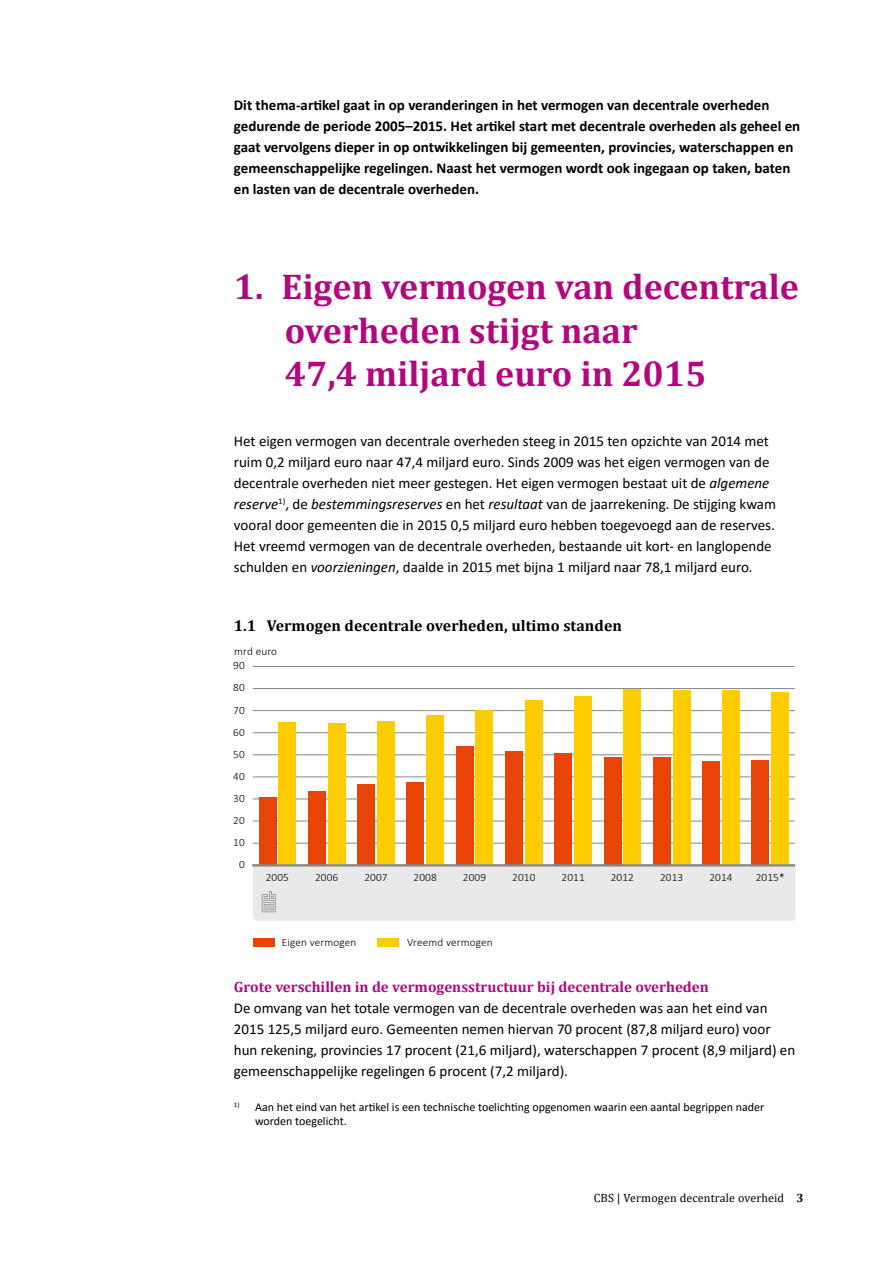
<style>
.page{position:relative;width:893px;height:1263px;background:#fff}
.page>*{position:absolute;margin:0;border:0;box-sizing:border-box;transform-origin:0 0}
.t1{font:700 36px/43.2px "Cambria";color:#b2077f}
.t2{font:700 15.75px "Cambria";letter-spacing:.005em;color:#000}
.t3{font:15px/21px "Calibri";color:#000}
.t4{font:700 15px/21px "Calibri";color:#000}
.t5{font:700 15px "Cambria";color:#b2077f}
.t6{font:12px/14.4px "Calibri";color:#000}
.t7{font:12px "Cambria";letter-spacing:.01em;color:#000}
.t8{font:300 11.25px "Calibri";letter-spacing:.01em;color:#000}
.s1{font-style:italic}
.s2{font-weight:700}
</style>
<div class="page">
<div style="left:253px;top:938px;width:21px;height:8px;background:#e84406"></div>
<div style="left:377px;top:938px;width:22px;height:8px;background:#fc0"></div>
<div style="left:253px;top:865px;width:543px;height:56px;background:#e9e9e9"></div>
<hr style="left:253px;top:843px;width:542px;height:1px;background:#868786">
<hr style="left:253px;top:821px;width:542px;height:1px;background:#868786">
<hr style="left:253px;top:799px;width:542px;height:1px;background:#868786">
<hr style="left:253px;top:777px;width:542px;height:1px;background:#868786">
<hr style="left:253px;top:754px;width:542px;height:1px;background:#868786">
<hr style="left:253px;top:732px;width:542px;height:1px;background:#868786">
<hr style="left:253px;top:710px;width:542px;height:1px;background:#868786">
<hr style="left:253px;top:688px;width:542px;height:1px;background:#868786">
<hr style="left:253px;top:666px;width:542px;height:1px;background:#868786">
<div style="left:278px;top:722px;width:18px;height:143px;background:#fc0"></div>
<div style="left:328px;top:723px;width:17px;height:142px;background:#fc0"></div>
<div style="left:377px;top:721px;width:18px;height:144px;background:#fc0"></div>
<div style="left:426px;top:715px;width:18px;height:150px;background:#fc0"></div>
<div style="left:475px;top:710px;width:18px;height:155px;background:#fc0"></div>
<div style="left:525px;top:700px;width:18px;height:165px;background:#fc0"></div>
<div style="left:574px;top:696px;width:18px;height:169px;background:#fc0"></div>
<div style="left:623px;top:690px;width:18px;height:175px;background:#fc0"></div>
<div style="left:673px;top:690px;width:17px;height:175px;background:#fc0"></div>
<div style="left:722px;top:690px;width:18px;height:175px;background:#fc0"></div>
<div style="left:771px;top:693px;width:18px;height:172px;background:#fc0"></div>
<div style="left:259px;top:797px;width:17px;height:68px;background:#e84406"></div>
<div style="left:308px;top:791px;width:18px;height:74px;background:#e84406"></div>
<div style="left:357px;top:784px;width:18px;height:81px;background:#e84406"></div>
<div style="left:406px;top:782px;width:18px;height:83px;background:#e84406"></div>
<div style="left:456px;top:746px;width:18px;height:119px;background:#e84406"></div>
<div style="left:505px;top:751px;width:18px;height:114px;background:#e84406"></div>
<div style="left:554px;top:753px;width:18px;height:112px;background:#e84406"></div>
<div style="left:604px;top:757px;width:17px;height:108px;background:#e84406"></div>
<div style="left:653px;top:757px;width:18px;height:108px;background:#e84406"></div>
<div style="left:702px;top:761px;width:18px;height:104px;background:#e84406"></div>
<div style="left:751px;top:760px;width:18px;height:105px;background:#e84406"></div>
<hr style="left:252px;top:864px;width:543px;height:2px;background:#868786">
<p class="t4" style="left:234px;top:94px;width:568px">Dit thema-artikel gaat in op veranderingen in het vermogen van decentrale overheden gedurende de periode 2005–2015. Het artikel start met decentrale overheden als geheel en gaat vervolgens dieper in op ontwikkelingen bij gemeenten, provincies, waterschappen en gemeenschappelijke regelingen. Naast het vermogen wordt ook ingegaan op taken, baten en lasten van de decentrale overheden.</p>
<h1 class="t1" style="left:285px;top:265px;width:516px;text-indent:-51px">1. Eigen vermogen van decentrale overheden stijgt naar<br>47,4 miljard euro in 2015</h1>
<p class="t3" style="left:234px;top:430px;width:544px">Het eigen vermogen van decentrale overheden steeg in 2015 ten opzichte van 2014 met ruim 0,2 miljard euro naar 47,4 miljard euro. Sinds 2009 was het eigen vermogen van de decentrale overheden niet meer gestegen. Het eigen vermogen bestaat uit de <span class="s1">algemene reserve</span><sup>1)</sup>, de <span class="s1">bestemmingsreserves</span> en het <span class="s1">resultaat</span> van de jaarrekening. De stijging kwam vooral door gemeenten die in 2015 0,5 miljard euro hebben toegevoegd aan de reserves.<br>Het vreemd vermogen van de decentrale overheden, bestaande uit kort- en langlopende schulden en <span class="s1">voorzieningen</span>, daalde in 2015 met bijna 1 miljard naar 78,1 miljard euro.</p>
<p class="t2" style="left:234px;top:614px;width:390px">1.1 Vermogen decentrale overheden, ultimo standen</p>
<p class="t8" style="left:234px;top:644px;width:44px">mrd euro</p>
<p class="t8" style="left:233px;top:659px;width:13px">90</p>
<p class="t8" style="left:233px;top:681px;width:13px">80</p>
<p class="t8" style="left:233px;top:703px;width:13px">70</p>
<p class="t8" style="left:233px;top:725px;width:13px">60</p>
<p class="t8" style="left:233px;top:747px;width:13px">50</p>
<p class="t8" style="left:233px;top:769px;width:13px">40</p>
<p class="t8" style="left:233px;top:791px;width:13px">30</p>
<p class="t8" style="left:233px;top:813px;width:13px">20</p>
<p class="t8" style="left:233px;top:835px;width:13px">10</p>
<p class="t8" style="left:239px;top:857px;width:7px">0</p>
<p class="t8" style="left:266px;top:870px;width:25px">2005</p>
<p class="t8" style="left:315px;top:870px;width:25px">2006</p>
<p class="t8" style="left:364px;top:870px;width:25px">2007</p>
<p class="t8" style="left:414px;top:870px;width:25px">2008</p>
<p class="t8" style="left:463px;top:870px;width:25px">2009</p>
<p class="t8" style="left:512px;top:870px;width:25px">2010</p>
<p class="t8" style="left:561px;top:870px;width:25px">2011</p>
<p class="t8" style="left:611px;top:870px;width:25px">2012</p>
<p class="t8" style="left:660px;top:870px;width:25px">2013</p>
<p class="t8" style="left:709px;top:870px;width:25px">2014</p>
<p class="t8" style="left:756px;top:870px;width:30px">2015*</p>
<p class="t8" style="left:282px;top:935px;width:76px">Eigen vermogen</p>
<p class="t8" style="left:407px;top:935px;width:87px">Vreemd vermogen</p>
<p class="t5" style="left:234px;top:978px;width:477px">Grote verschillen in de vermogensstructuur bij decentrale overheden</p>
<p class="t3" style="left:234px;top:997px;width:563px">De omvang van het totale vermogen van de decentrale overheden was aan het eind van 2015 125,5 miljard euro. Gemeenten nemen hiervan 70 procent (87,8 miljard euro) voor hun rekening, provincies 17 procent (21,6 miljard), waterschappen 7 procent (8,9 miljard) en gemeenschappelijke regelingen 6 procent (7,2 miljard).</p>
<p class="t6" style="left:255px;top:1099px;width:511px;text-indent:-21px"><sup>1)</sup> Aan het eind van het artikel is een technische toelichting opgenomen waarin een aantal begrippen nader worden toegelicht.</p>
<p class="t7" style="left:594px;top:1191px;width:211px">CBS | Vermogen decentrale overheid <span class="s2">3</span></p>
</div>
